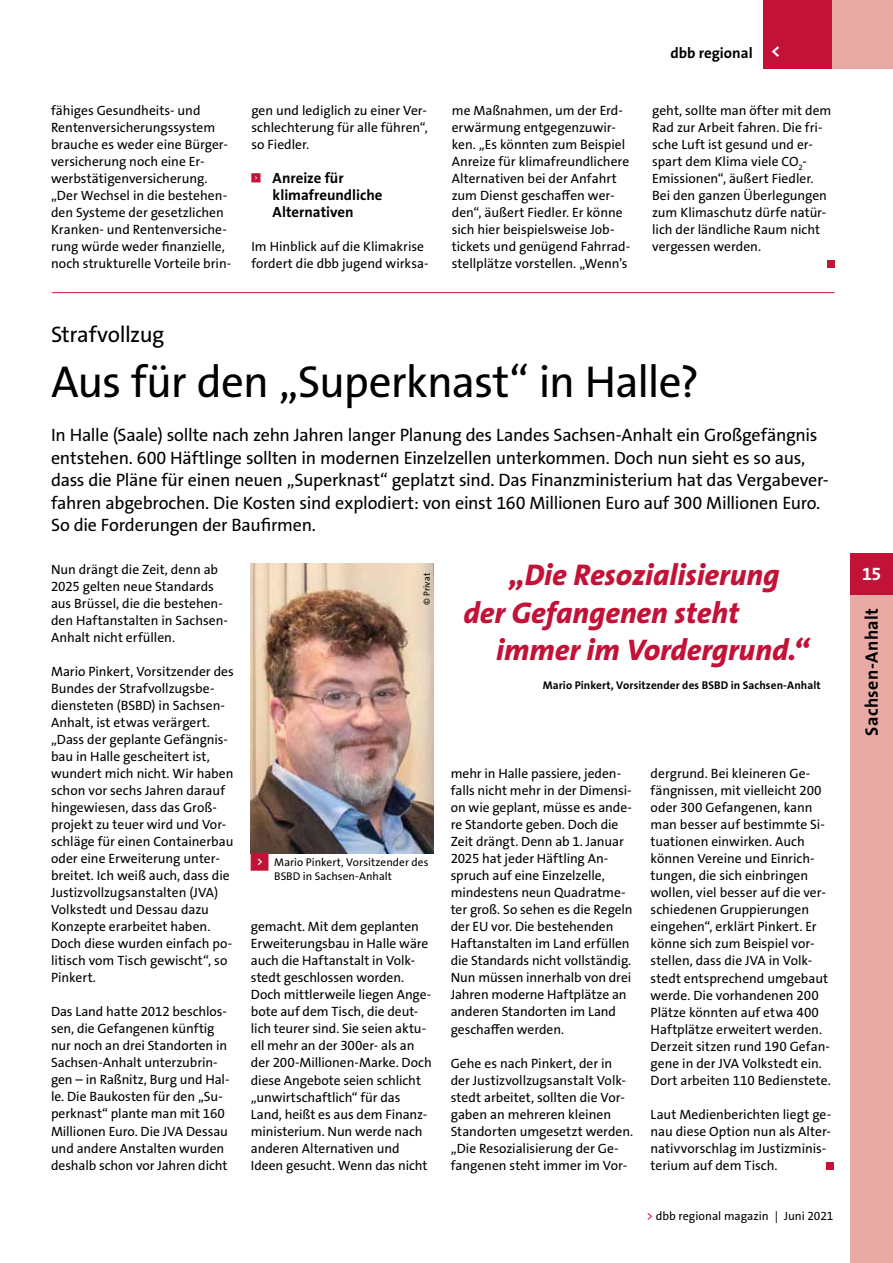
<style>
.page{position:relative;width:893px;height:1263px;background:#fff}
.page>*{position:absolute;margin:0;border:0;box-sizing:border-box;transform-origin:0 0}
.t1{font:45px "The Sans Os F";letter-spacing:-.02em;color:#000}
.t2{font:italic 800 30px/37.5px "The Sans Os F";color:#c31237}
.t3{font:22.5px "The Sans Os F";letter-spacing:-.02em;color:#000}
.t4{font:18px/22.5px "The Sans Os F";letter-spacing:-.015em;color:#000}
.t5{font:700 18px "The Sans Os F";letter-spacing:.02em;color:#000}
.t6{font:700 18px "The Sans Os F";color:#fff}
.t7{font:700 15px "The Sans Os F";color:#000}
.t8{font:700 14.85px/17px "The Sans Os F";color:#000}
.t9{font:13.5px/17px "The Sans Os F";letter-spacing:-.005em;color:#000}
.t10{font:12px "The Sans Os F";letter-spacing:-.005em;color:#000}
.t11{font:11.25px/13.5px "The Sans Os F";letter-spacing:.005em;color:#000}
.t12{font:700 11.25px "The Sans Os F";letter-spacing:.01em;color:#000}
.t13{font:9px "The Sans Os F";letter-spacing:.015em;color:#000}
.t14{font:5.85px "Top Numbers";color:#c31237}
.s1{font-family:"Top Numbers";color:#c31237}
.s2{color:#c3006b}
</style>
<div class="page">
<div style="left:826px;top:1162px;width:7px;height:7px;background:#c31237"></div>
<img style="left:251px;top:564px;width:183px;height:290px">
<div style="left:827px;top:261px;width:7px;height:7px;background:#c31237"></div>
<hr style="left:52px;top:292px;width:782px;height:1px;background:#c31237">
<div style="left:850px;top:553px;width:43px;height:42px;background:#c31237"></div>
<div style="left:763px;top:0;width:130px;height:68px;background:#e7aaa4"></div>
<div style="left:763px;top:0;width:68px;height:68px;background:#c31237"></div>
<div style="left:850px;top:595px;width:43px;height:668px;background:#e7aaa4"></div>
<p class="t9" style="left:51px;top:102px;width:182px">fähiges Gesundheits- und<br>Rentenversicherungssystem brauche es weder eine Bürger&shy;versicherung noch eine Er&shy;werbstätigenversicherung. „Der Wechsel in die bestehen&shy;den Systeme der gesetzlichen<br>Kranken- und Rentenversiche&shy;rung würde weder finanzielle, noch strukturelle Vorteile brin-</p>
<p class="t9" style="left:251px;top:102px;width:178px;text-align:justify">gen und lediglich zu einer Ver&shy;schlechterung für alle führen“, so Fiedler.</p>
<p class="t14" style="left:251px;top:174px;width:11px">&lt;</p>
<p class="t8" style="left:273px;top:169px;width:111px">Anreize für klimafreundliche<br>Alternativen</p>
<p class="t9" style="left:251px;top:238px;width:179px">Im Hinblick auf die Klimakrise fordert die dbb jugend wirksa-</p>
<p class="t7" style="left:670px;top:44px;width:84px">dbb regional</p>
<h3 class="t6" style="left:771px;top:39px;width:11px">&lt;</h3>
<p class="t9" style="left:452px;top:102px;width:180px">me Maßnahmen, um der Erd&shy;erwärmung entgegenzuwir&shy;ken. „Es könnten zum Beispiel<br>Anreize für klimafreundlichere<br>Alternativen bei der Anfahrt zum Dienst geschaffen wer&shy;den“, äußert Fiedler. Er könne sich hier beispielsweise Job&shy;tickets und genügend Fahrrad&shy;stellplätze vorstellen. „Wenn’s</p>
<p class="t9" style="left:652px;top:102px;width:181px">geht, sollte man öfter mit dem<br>Rad zur Arbeit fahren. Die fri&shy;sche Luft ist gesund und er&shy;spart dem Klima viele CO<sub>2</sub>-<br>Emissionen“, äußert Fiedler.<br>Bei den ganzen Überlegungen zum Klimaschutz dürfe natür&shy;lich der ländliche Raum nicht vergessen werden.</p>
<h3 class="t3" style="left:51px;top:320px;width:115px">Strafvollzug</h3>
<h1 class="t1" style="left:51px;top:353px;width:650px">Aus für den „Superknast“ in Halle?</h1>
<p class="t4" style="left:51px;top:424px;width:779px">In Halle (Saale) sollte nach zehn Jahren langer Planung des Landes Sachsen-Anhalt ein Großgefängnis entstehen. 600 Häftlinge sollten in modernen Einzelzellen unterkommen. Doch nun sieht es so aus, dass die Pläne für einen neuen „Superknast“ geplatzt sind. Das Finanzministerium hat das Vergabever&shy;fahren abgebrochen. Die Kosten sind explodiert: von einst 160 Millionen Euro auf 300 Millionen Euro.<br>So die Forderungen der Baufirmen.</p>
<p class="t9" style="left:51px;top:561px;width:178px">Nun drängt die Zeit, denn ab<br>2025 gelten neue Standards aus Brüssel, die die bestehen&shy;den Haftanstalten in Sachsen-<br>Anhalt nicht erfüllen.</p>
<p class="t9" style="left:51px;top:663px;width:184px">Mario Pinkert, Vorsitzender des<br>Bundes der Strafvollzugsbe&shy;diensteten (BSBD) in Sachsen-<br>Anhalt, ist etwas verärgert. „Dass der geplante Gefängnis&shy;bau in Halle gescheitert ist, wundert mich nicht. Wir haben schon vor sechs Jahren darauf hingewiesen, dass das Groß&shy;projekt zu teuer wird und Vor&shy;schläge für einen Containerbau oder eine Erweiterung unter&shy;breitet. Ich weiß auch, dass die<br>Justizvollzugsanstalten (JVA)<br>Volkstedt und Dessau dazu<br>Konzepte erarbeitet haben.<br>Doch diese wurden einfach po&shy;litisch vom Tisch gewischt“, so<br>Pinkert.</p>
<p class="t9" style="left:51px;top:1003px;width:180px">Das Land hatte 2012 beschlos&shy;sen, die Gefangenen künftig nur noch an drei Standorten in<br>Sachsen-Anhalt unterzubrin&shy;gen – in Raßnitz, Burg und Hal&shy;le. Die Baukosten für den „Su&shy;perknast“ plante man mit 160<br>Millionen Euro. Die JVA Dessau und andere Anstalten wurden deshalb schon vor Jahren dicht</p>
<p class="t13" style="left:421px;top:605px;width:34px;rotate:-90deg">© Privat</p>
<h2 class="t2" style="left:463px;top:556px;width:317px;text-indent:46px">„Die Resozialisierung der Gefangenen steht</h2>
<h2 class="t2" style="left:496px;top:631px;width:314px">immer im Vordergrund.“</h2>
<p class="t12" style="left:543px;top:678px;width:279px">Mario Pinkert, Vorsitzender des BSBD in Sachsen-Anhalt</p>
<p class="t9" style="left:451px;top:765px;width:183px">mehr in Halle passiere, jeden&shy;falls nicht mehr in der Dimensi&shy;on wie geplant, müsse es ande&shy;re Standorte geben. Doch die<br>Zeit drängt. Denn ab 1. Januar<br>2025 hat jeder Häftling An&shy;spruch auf eine Einzelzelle, mindestens neun Quadratme&shy;ter groß. So sehen es die Regeln der EU vor. Die bestehenden<br>Haftanstalten im Land erfüllen die Standards nicht vollständig.<br>Nun müssen innerhalb von drei<br>Jahren moderne Haftplätze an anderen Standorten im Land geschaffen werden.</p>
<p class="t9" style="left:451px;top:1054px;width:184px">Gehe es nach Pinkert, der in der Justizvollzugsanstalt Volk&shy;stedt arbeitet, sollten die Vor&shy;gaben an mehreren kleinen<br>Standorten umgesetzt werden. „Die Resozialisierung der Ge&shy;fangenen steht immer im Vor-</p>
<p class="t9" style="left:651px;top:765px;width:182px">dergrund. Bei kleineren Ge&shy;fängnissen, mit vielleicht 200 oder 300 Gefangenen, kann man besser auf bestimmte Si&shy;tuationen einwirken. Auch können Vereine und Einrich&shy;tungen, die sich einbringen wollen, viel besser auf die ver&shy;schiedenen Gruppierungen eingehen“, erklärt Pinkert. Er könne sich zum Beispiel vor&shy;stellen, dass die JVA in Volk&shy;stedt entsprechend umgebaut werde. Die vorhandenen 200<br>Plätze könnten auf etwa 400<br>Haftplätze erweitert werden.<br>Derzeit sitzen rund 190 Gefan&shy;gene in der JVA Volkstedt ein.<br>Dort arbeiten 110 Bedienstete.</p>
<p class="t9" style="left:651px;top:1106px;width:182px">Laut Medienberichten liegt ge&shy;nau diese Option nun als Alter&shy;nativvorschlag im Justizminis&shy;terium auf dem Tisch.</p>
<p class="t11" style="left:274px;top:856px;width:156px;text-indent:-23px"><span class="s1">&lt;</span> Mario Pinkert, Vorsitzender des<br>BSBD in Sachsen-Anhalt</p>
<p class="t9" style="left:251px;top:918px;width:182px">gemacht. Mit dem geplanten<br>Erweiterungsbau in Halle wäre auch die Haftanstalt in Volk&shy;stedt geschlossen worden.<br>Doch mittlerweile liegen Ange&shy;bote auf dem Tisch, die deut&shy;lich teurer sind. Sie seien aktu&shy;ell mehr an der 300er- als an der 200-Millionen-Marke. Doch diese Angebote seien schlicht „unwirtschaftlich“ für das<br>Land, heißt es aus dem Finanz&shy;ministerium. Nun werde nach anderen Alternativen und<br>Ideen gesucht. Wenn das nicht</p>
<p class="t10" style="left:646px;top:1208px;width:188px"><span class="s2">&gt;</span> dbb regional magazin | Juni 2021</p>
<h3 class="t6" style="left:862px;top:562px;width:21px">15</h3>
<h3 class="t5" style="left:860px;top:736px;width:129px;rotate:-90deg">Sachsen-Anhalt</h3>
</div>
